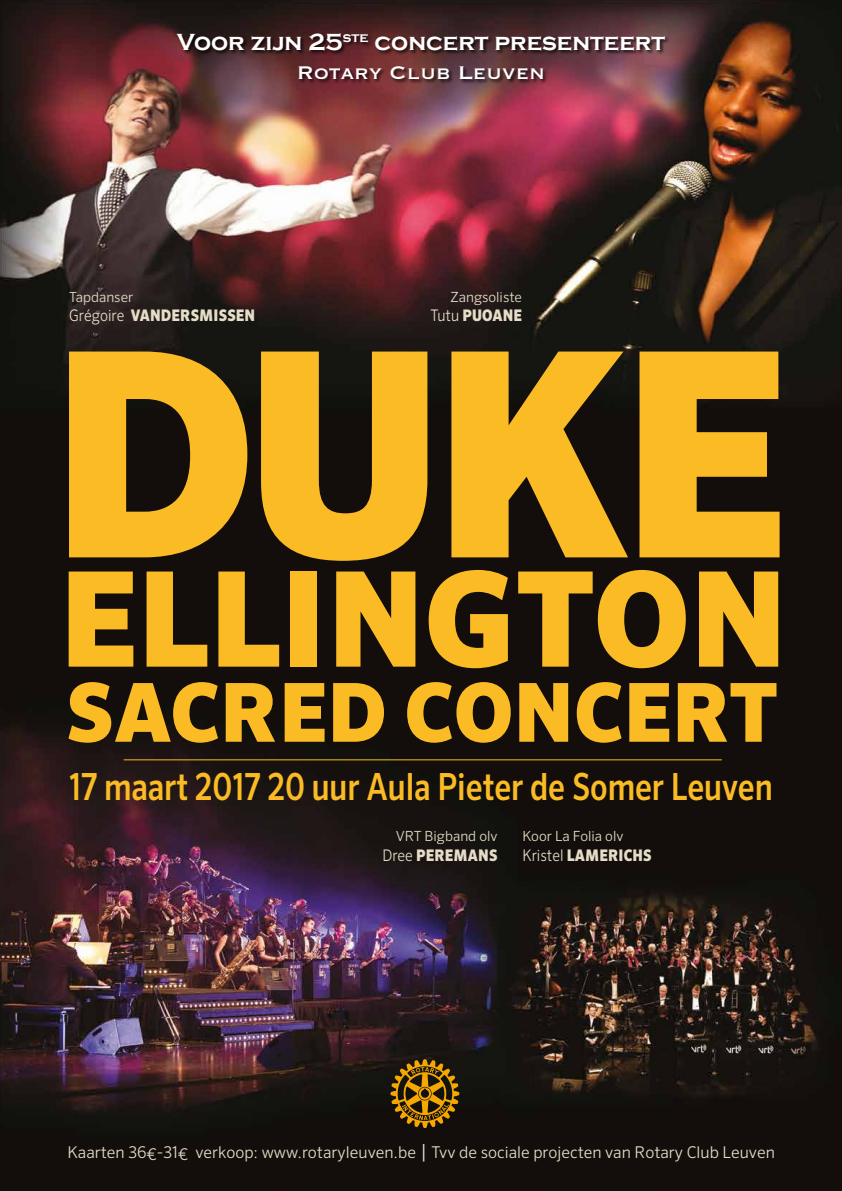
<style>
.page{position:relative;width:842px;height:1191px;background:#fff}
.page>*{position:absolute;margin:0;border:0;box-sizing:border-box;transform-origin:0 0}
.t1{font:900 285.8px "FF Sero Pro";color:#fbbb25}
.t2{font:900 132px "FF Sero Pro";color:#fbbb25}
.t3{font:900 81.5px "FF Sero Pro";letter-spacing:.005em;color:#fbbb25}
.t4{font:500 37.4px "FF Sero Pro";letter-spacing:-.005em;color:#fbbb25;scale:.84 1}
.t5{font:700 24px "Copperplate Gothic";color:#fff}
.t6{font:24px "Copperplate";color:#fff}
.t7{font:300 16.2px "FF Sero Pro";color:#e6ddc8}
.t8{font:900 16px "FF Sero Pro";letter-spacing:.01em;color:#e6ddc8;scale:.9 1}
.t9{font:300 14px "FF Sero Pro";color:#e6ddc8}
.s1{font-weight:300}
.s2{font-size:19.5px}
</style>
<div class="page">
<img style="left:0;top:0;width:842px;height:1191px">
<svg style="left:390px;top:1059px;width:69px;height:69px;background:#6b4c08"></svg>
<hr style="left:124px;top:759px;width:598px;height:1px;background:#fbbb25">
<div style="left:176px;top:32px;width:494px;height:52px;background:#000;opacity:.75"></div>
<h3 class="t5" style="left:177px;top:29px;width:490px">Voor zijn 25<sup>ste</sup> concert presenteert</h3>
<h3 class="t6" style="left:297px;top:56px;width:250px">Rotary Club Leuven</h3>
<p class="t9" style="left:69px;top:288px;width:66px">Tapdanser</p>
<p class="t8" style="left:69px;top:305px;width:208px"><span class="s1">Grégoire</span> VANDERSMISSEN</p>
<p class="t9" style="left:451px;top:288px;width:73px">Zangsoliste</p>
<p class="t8" style="left:430px;top:305px;width:103px"><span class="s1">Tutu</span> PUOANE</p>
<h1 class="t1" style="left:49px;top:279px;width:741px">DUKE</h1>
<h2 class="t2" style="left:59px;top:538px;width:729px">ELLINGTON</h2>
<h3 class="t3" style="left:66px;top:662px;width:713px">SACRED CONCERT</h3>
<h3 class="t4" style="left:69px;top:764px;width:839px">17 maart 2017 20 uur Aula Pieter de Somer Leuven</h3>
<p class="t9" style="left:396px;top:828px;width:103px">VRT Bigband olv</p>
<p class="t8" style="left:382px;top:845px;width:129px"><span class="s1">Dree</span> PEREMANS</p>
<p class="t9" style="left:522px;top:828px;width:103px">Koor La Folia olv</p>
<p class="t8" style="left:522px;top:845px;width:145px"><span class="s1">Kristel</span> LAMERICHS</p>
<p class="t7" style="left:67px;top:1143px;width:709px">Kaarten 36€-31€ verkoop: www.rotaryleuven.be <span class="s2">|</span> Tvv de sociale projecten van Rotary Club Leuven</p>
</div>
